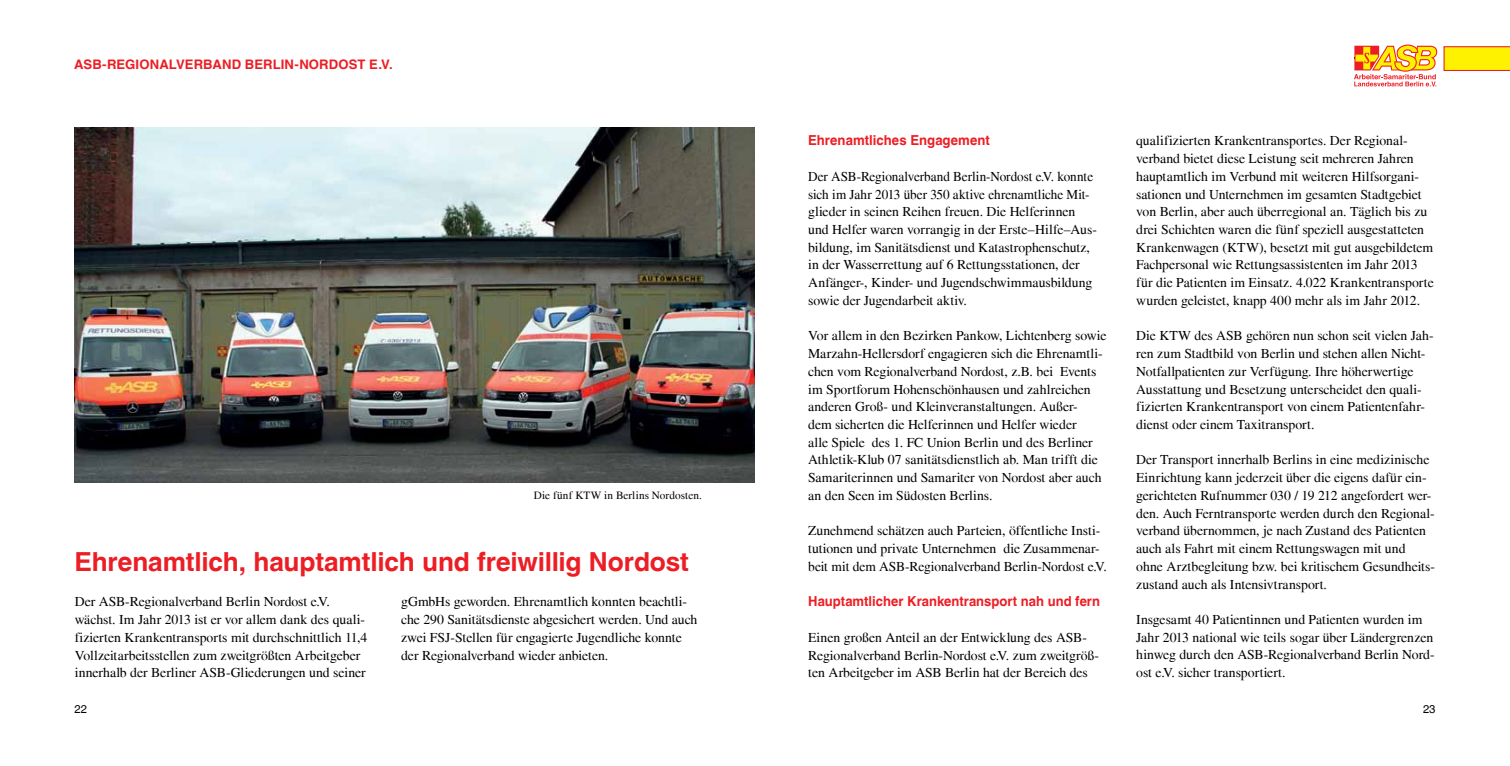
<style>
.page{position:relative;width:1510px;height:766px;background:#fff}
.page>*{position:absolute;margin:0;border:0;box-sizing:border-box;transform-origin:0 0}
.t1{font:700 26.25px "Helvetica LT";letter-spacing:-.005em;color:#ed1d24}
.t2{font:13.75px/17.8px "Times LT";letter-spacing:-.005em;color:#000}
.t3{font:13.75px/17.8px "Times LT";letter-spacing:-.005em;color:#000;scale:.96 1}
.t4{font:700 13.75px "Helvetica LT";color:#ed1d24;scale:.95 1}
.t5{font:700 13.75px "Helvetica LT";color:#ed1d24;scale:.96 1}
.t6{font:700 13.12px "Helvetica LT";letter-spacing:.01em;color:#ed1d24}
.t7{font:11.25px "Times LT";letter-spacing:.005em;color:#000}
.t8{font:11.25px "Helvetica LT";color:#000}
</style>
<div class="page">
<img style="left:74px;top:127px;width:681px;height:356px">
<svg style="left:1443px;top:46px;width:66px;height:25px;background:#fddc07"></svg>
<svg style="left:1354px;top:45px;width:83px;height:41px"></svg>
<p class="t6" style="left:74px;top:56px;width:53px">ASB-Regionalverband</p>
<p class="t6" style="left:245px;top:56px;width:9px">berlin</p>
<p class="t6" style="left:294px;top:56px;width:25px">-Nordost</p>
<p class="t6" style="left:369px;top:56px;width:25px">e.v.</p>
<p class="t7" style="left:534px;top:488px;width:169px">Die fünf KTW in Berlins Nordosten.</p>
<h1 class="t1" style="left:74px;top:545px;width:616px">Ehrenamtlich, hauptamtlich und freiwillig Nordost</h1>
<p class="t2" style="left:75px;top:592px;width:294px">Der ASB-Regionalverband Berlin Nordost e.V. wächst. Im Jahr 2013 ist er vor allem dank des quali&shy;fizierten Krankentransports mit durchschnittlich 11,4<br>Vollzeitarbeitsstellen zum zweitgrößten Arbeitgeber innerhalb der Berliner ASB-Gliederungen und seiner</p>
<p class="t2" style="left:401px;top:592px;width:298px">gGmbHs geworden. Ehrenamtlich konnten beachtli&shy;che 290 Sanitätsdienste abgesichert werden. Und auch zwei FSJ-Stellen für engagierte Jugendliche konnte der Regionalverband wieder anbieten.</p>
<p class="t5" style="left:808px;top:132px;width:191px">Ehrenamtliches Engagement</p>
<p class="t3" style="left:808px;top:167px;width:302px">Der ASB-Regionalverband Berlin-Nordost e.V. konnte sich im Jahr 2013 über 350 aktive ehrenamtliche Mit&shy;glieder in seinen Reihen freuen. Die Helferinnen und Helfer waren vorrangig in der Erste–Hilfe–Aus&shy;bildung, im Sanitätsdienst und Katastrophenschutz, in der Wasserrettung auf 6 Rettungsstationen, der Anfänger-, Kinder- und Jugendschwimmausbildung sowie der Jugendarbeit aktiv.</p>
<p class="t2" style="left:808px;top:327px;width:300px">Vor allem in den Bezirken Pankow, Lichtenberg sowie Marzahn-Hellersdorf engagieren sich die Ehrenamtli&shy;chen vom Regionalverband Nordost, z.B. bei Events im Sportforum Hohenschönhausen und zahlreichen anderen Groß- und Kleinveranstaltungen. Außer-<br>dem sicherten die Helferinnen und Helfer wieder<br>alle Spiele des 1. FC Union Berlin und des Berliner Athletik-Klub 07 sanitätsdienstlich ab. Man trifft die Samariterinnen und Samariter von Nordost aber auch an den Seen im Südosten Berlins.</p>
<p class="t2" style="left:808px;top:521px;width:300px">Zunehmend schätzen auch Parteien, öffentliche Insti&shy;tutionen und private Unternehmen die Zusammenar&shy;beit mit dem ASB-Regionalverband Berlin-Nordost e.V.</p>
<p class="t4" style="left:808px;top:593px;width:309px">Hauptamtlicher Krankentransport nah und fern</p>
<p class="t2" style="left:808px;top:628px;width:292px">Einen großen Anteil an der Entwicklung des ASB-<br>Regionalverband Berlin-Nordost e.V. zum zweitgröß&shy;ten Arbeitgeber im ASB Berlin hat der Bereich des</p>
<p class="t2" style="left:1136px;top:132px;width:299px">qualifizierten Krankentransportes. Der Regional&shy;verband bietet diese Leistung seit mehreren Jahren hauptamtlich im Verbund mit weiteren Hilfsorgani&shy;sationen und Unternehmen im gesamten Stadtgebiet von Berlin, aber auch überregional an. Täglich bis zu drei Schichten waren die fünf speziell ausgestatteten Krankenwagen (KTW), besetzt mit gut ausgebildetem Fachpersonal wie Rettungsassistenten im Jahr 2013 für die Patienten im Einsatz. 4.022 Krankentransporte wurden geleistet, knapp 400 mehr als im Jahr 2012.</p>
<p class="t2" style="left:1136px;top:327px;width:299px">Die KTW des ASB gehören nun schon seit vielen Jah&shy;ren zum Stadtbild von Berlin und stehen allen Nicht-Notfallpatienten zur Verfügung. Ihre höherwertige Ausstattung und Besetzung unterscheidet den quali&shy;fizierten Krankentransport von einem Patientenfahr&shy;dienst oder einem Taxitransport.</p>
<p class="t2" style="left:1136px;top:451px;width:300px">Der Transport innerhalb Berlins in eine medizinische Einrichtung kann jederzeit über die eigens dafür ein&shy;gerichteten Rufnummer 030 / 19 212 angefordert wer&shy;den. Auch Ferntransporte werden durch den Regional&shy;verband übernommen, je nach Zustand des Patienten auch als Fahrt mit einem Rettungswagen mit und ohne Arztbegleitung bzw. bei kritischem Gesundheits&shy;zustand auch als Intensivtransport.</p>
<p class="t2" style="left:1136px;top:610px;width:300px">Insgesamt 40 Patientinnen und Patienten wurden im Jahr 2013 national wie teils sogar über Ländergrenzen hinweg durch den ASB-Regionalverband Berlin Nord&shy;ost e.V. sicher transportiert.</p>
<p class="t8" style="left:74px;top:702px;width:14px">22</p>
<p class="t8" style="left:1423px;top:702px;width:14px">23</p>
</div>
